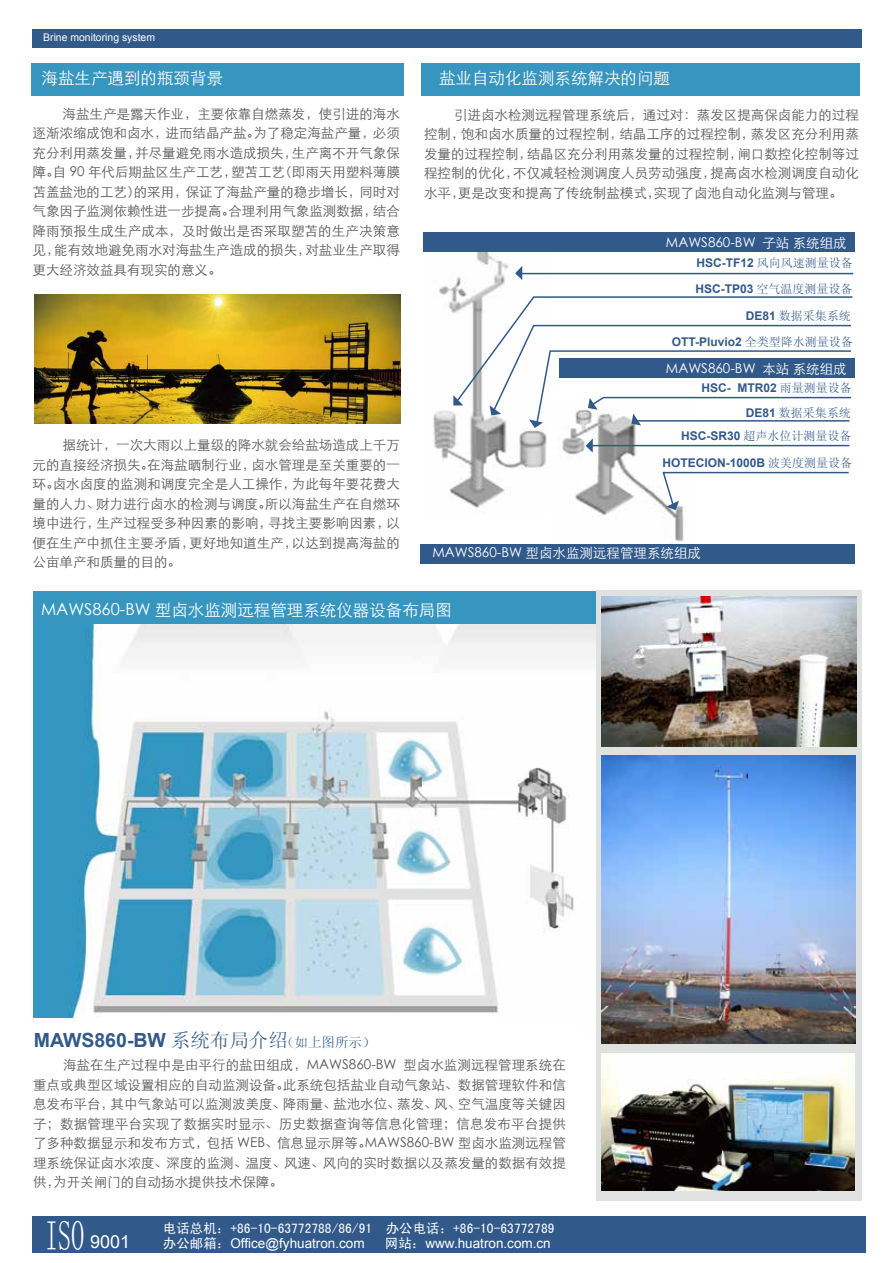
<style>
.page{position:relative;width:893px;height:1263px;background:#fff}
.page>*{position:absolute;margin:0;border:0;box-sizing:border-box;transform-origin:0 0}
.t1{font:41.55px "Sim Sun";color:#fff;scale:.63 1}
.t2{font:700 19.5px "Arial";color:#31598a}
.t3{font:18px "Arial";color:#fff}
.t4{font:16.5px "ST Xihei";color:#fff}
.t5{font:13.5px/19.5px "ST Xihei";color:#595757;text-align:justify}
.t6{font:13.5px "ST Xihei";color:#fff}
.t7{font:13.5px "Sim Hei";color:#fff}
.t8{font:13.5px "Arial";color:#fff}
.t9{font:700 12px "Arial";color:#31598a}
.t10{font:12px "Sim Sun";color:#31598a}
.t11{font:10.5px "Arial";color:#fff}
.s1{font-family:"Sim Sun";font-weight:400}
.s2{font-family:"Arial";font-weight:700}
.s3{font-family:"Sim Sun";font-weight:400;font-size:13.5px}
.s4{font-family:"Sim Hei"}
</style>
<div class="page">
<img style="left:33px;top:624px;width:563px;height:394px">
<div style="left:33px;top:592px;width:578px;height:32px;background:#3796c0"></div>
<div style="left:32px;top:64px;width:372px;height:32px;background:#3796c0"></div>
<div style="left:33px;top:1217px;width:833px;height:36px;background:#31598a"></div>
<div style="left:33px;top:29px;width:829px;height:19px;background:#31598a"></div>
<div style="left:422px;top:64px;width:438px;height:32px;background:#3796c0"></div>
<div style="left:596px;top:590px;width:266px;height:611px;background:#e0e1e1"></div>
<img style="left:433px;top:252px;width:117px;height:256px">
<hr style="left:516px;top:273px;width:337px;height:1px;background:#31598a">
<svg style="left:515px;top:266px;width:7px;height:14px"></svg>
<img style="left:562px;top:428px;width:132px;height:116px">
<svg style="left:452px;top:296px;width:401px;height:132px"></svg>
<svg style="left:586px;top:438px;width:7px;height:15px"></svg>
<hr style="left:636px;top:420px;width:213px;height:2px;background:#31598a">
<hr style="left:589px;top:445px;width:260px;height:1px;background:#31598a">
<svg style="left:661px;top:471px;width:188px;height:39px"></svg>
<div style="left:424px;top:232px;width:431px;height:20px;background:#31598a"></div>
<div style="left:560px;top:358px;width:295px;height:20px;background:#31598a"></div>
<div style="left:420px;top:544px;width:435px;height:20px;background:#31598a"></div>
<img style="left:34px;top:295px;width:366px;height:128px">
<img style="left:601px;top:596px;width:255px;height:150px">
<img style="left:601px;top:756px;width:255px;height:287px">
<img style="left:602px;top:1054px;width:252px;height:136px">
<p class="t11" style="left:43px;top:31px;width:113px">Brine monitoring system</p>
<p class="t4" style="left:42px;top:65px;width:183px">海盐生产遇到的瓶颈背景</p>
<p class="t4" style="left:439px;top:65px;width:232px">盐业自动化监测系统解决的问题</p>
<p class="t5" style="left:33px;top:103px;width:369px;text-indent:30px">海盐生产是露天作业，主要依靠自燃蒸发，使引进的海水逐渐浓缩成饱和卤水，进而结晶产盐。为了稳定海盐产量，必须充分利用蒸发量，并尽量避免雨水造成损失，生产离不开气象保障。自 90 年代后期盐区生产工艺，塑苫工艺（即雨天用塑料薄膜苫盖盐池的工艺）的采用，保证了海盐产量的稳步增长，同时对气象因子监测依赖性进一步提高。合理利用气象监测数据，结合降雨预报生成生产成本，及时做出是否采取塑苫的生产决策意见，能有效地避免雨水对海盐生产造成的损失，对盐业生产取得更大经济效益具有现实的意义。</p>
<p class="t5" style="left:424px;top:104px;width:436px;text-indent:30px">引进卤水检测远程管理系统后，通过对：蒸发区提高保卤能力的过程控制，饱和卤水质量的过程控制，结晶工序的过程控制，蒸发区充分利用蒸发量的过程控制，结晶区充分利用蒸发量的过程控制，闸口数控化控制等过程控制的优化，不仅减轻检测调度人员劳动强度，提高卤水检测调度自动化水平，更是改变和提高了传统制盐模式，实现了卤池自动化监测与管理。</p>
<p class="t6" style="left:666px;top:232px;width:182px">MAWS860-BW 子站 系统组成</p>
<p class="t9" style="left:696px;top:255px;width:158px">HSC-TF12 <span class="s1">风向风速测量设备</span></p>
<p class="t9" style="left:695px;top:281px;width:159px">HSC-TP03 <span class="s1">空气温度测量设备</span></p>
<p class="t10" style="left:746px;top:309px;width:107px"><span class="s2">DE81</span> 数据采集系统</p>
<p class="t9" style="left:672px;top:334px;width:183px">OTT-Pluvio2 <span class="s1">全类型降水测量设备</span></p>
<p class="t6" style="left:666px;top:358px;width:182px">MAWS860-BW 本站 系统组成</p>
<p class="t5" style="left:33px;top:434px;width:369px;text-indent:30px">据统计，一次大雨以上量级的降水就会给盐场造成上千万元的直接经济损失。在海盐晒制行业，卤水管理是至关重要的一环。卤水卤度的监测和调度完全是人工操作，为此每年要花费大量的人力、财力进行卤水的检测与调度。所以海盐生产在自燃环境中进行，生产过程受多种因素的影响，寻找主要影响因素，以便在生产中抓住主要矛盾，更好地知道生产，以达到提高海盐的公亩单产和质量的目的。</p>
<p class="t9" style="left:701px;top:380px;width:152px">HSC- MTR02 <span class="s1">雨量测量设备</span></p>
<p class="t10" style="left:746px;top:407px;width:107px"><span class="s2">DE81</span> 数据采集系统</p>
<p class="t9" style="left:662px;top:455px;width:191px">HOTECION-1000B <span class="s1">波美度测量设备</span></p>
<p class="t10" style="left:681px;top:429px;width:172px"><span class="s2">HSC-SR30</span> 超声水位计测量设备</p>
<p class="t6" style="left:432px;top:543px;width:270px">MAWS860-BW 型卤水监测远程管理系统组成</p>
<p class="t4" style="left:41px;top:597px;width:412px">MAWS860-BW 型卤水监测远程管理系统仪器设备布局图</p>
<h2 class="t2" style="left:34px;top:1027px;width:343px">MAWS860-BW <span class="s1">系统布局介绍</span><span class="s3">（如上图所示）</span></h2>
<p class="t5" style="left:33px;top:1054px;width:534px;text-indent:30px">海盐在生产过程中是由平行的盐田组成，MAWS860-BW 型卤水监测远程管理系统在重点或典型区域设置相应的自动监测设备。此系统包括盐业自动气象站、数据管理软件和信息发布平台，其中气象站可以监测波美度、降雨量、盐池水位、蒸发、风、空气温度等关键因子；数据管理平台实现了数据实时显示、历史数据查询等信息化管理；信息发布平台提供了多种数据显示和发布方式，包括 WEB、信息显示屏等。MAWS860-BW 型卤水监测远程管理系统保证卤水浓度、深度的监测、温度、风速、风向的实时数据以及蒸发量的数据有效提供，为开关闸门的自动扬水提供技术保障。</p>
<h1 class="t1" style="left:45px;top:1214px;width:63px">ISO</h1>
<h3 class="t3" style="left:90px;top:1230px;width:42px">9001</h3>
<p class="t7" style="left:163px;top:1221px;width:393px">电话总机：+86-10-63772788/86/91 办公电话：+86-10-63772789</p>
<p class="t8" style="left:163px;top:1234px;width:203px"><span class="s4">办公邮箱：</span>Office@fyhuatron.com</p>
<p class="t8" style="left:385px;top:1234px;width:167px"><span class="s4">网站：</span>www.huatron.com.cn</p>
</div>
